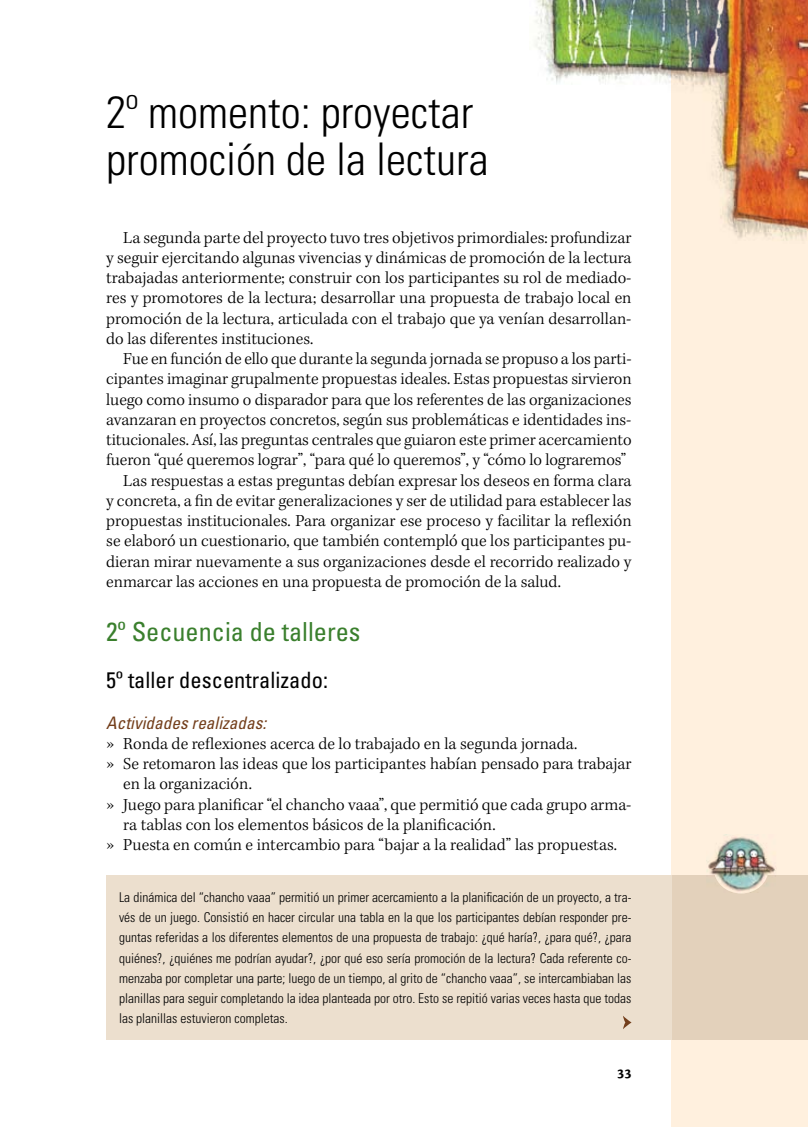
<style>
.page{position:relative;width:808px;height:1127px;background:#fff}
.page>*{position:absolute;margin:0;border:0;box-sizing:border-box;transform-origin:0 0}
.t1{font:300 condensed 45px/47.2px "Univers LT Std";color:#000}
.t2{font:condensed 26.25px "Univers LT Std";color:#3a7f2d}
.t3{font:condensed 22.5px "Univers LT Std";color:#000}
.t4{font:300 17.25px/20.2px "Kepler Std";color:#000;text-align:justify}
.t5{font:italic condensed 17.25px "Univers LT Std";color:#733e1b}
.t6{font:700 14.25px "Cronos Pro";color:#000}
.t7{font:300 condensed 13.5px/20.2px "Univers LT Std";color:#000;text-align:justify}
.s1{font-family:"Stone Informal Std";font-weight:500}
</style>
<div class="page">
<div style="left:672px;top:0;width:136px;height:1127px;background:#fff0de"></div>
<img style="left:534px;top:0;width:274px;height:243px">
<div style="left:672px;top:875px;width:136px;height:165px;background:#e3d1bb"></div>
<div style="left:106px;top:875px;width:566px;height:165px;background:#ecdfce"></div>
<svg style="left:623px;top:1016px;width:8px;height:13px"></svg>
<img style="left:707px;top:834px;width:69px;height:58px">
<h1 class="t1" style="left:106px;top:88px;width:384px">2º momento: proyectar promoción de la lectura</h1>
<p class="t4" style="left:106px;top:228px;width:527px;text-indent:17px">La segunda parte del proyecto tuvo tres objetivos primordiales: profundizar y seguir ejercitando algunas vivencias y dinámicas de promoción de la lectura trabajadas anteriormente; construir con los participantes su rol de mediado&shy;res y promotores de la lectura; desarrollar una propuesta de trabajo local en promoción de la lectura, articulada con el trabajo que ya venían desarrollan&shy;do las diferentes instituciones.</p>
<p class="t4" style="left:123px;top:349px;width:510px">Fue en función de ello que durante la segunda jornada se propuso a los parti-</p>
<p class="t4" style="left:106px;top:370px;width:527px">cipantes imaginar grupalmente propuestas ideales. Estas propuestas sirvieron</p>
<p class="t4" style="left:106px;top:390px;width:527px">luego como insumo o disparador para que los referentes de las organizaciones</p>
<p class="t4" style="left:106px;top:410px;width:527px">avanzaran en proyectos concretos, según sus problemáticas e identidades ins-</p>
<p class="t4" style="left:106px;top:430px;width:527px">titucionales. Así, las preguntas centrales que guiaron este primer acercamiento</p>
<p class="t4" style="left:106px;top:451px;width:521px">fueron “qué queremos lograr”, “para qué lo queremos”, y “cómo lo lograremos”</p>
<p class="t4" style="left:123px;top:471px;width:510px">Las respuestas a estas preguntas debían expresar los deseos en forma clara</p>
<p class="t4" style="left:106px;top:491px;width:527px">y concreta, a fin de evitar generalizaciones y ser de utilidad para establecer las</p>
<p class="t4" style="left:106px;top:511px;width:527px">propuestas institucionales. Para organizar ese proceso y facilitar la reflexión</p>
<p class="t4" style="left:106px;top:532px;width:527px">se elaboró un cuestionario, que también contempló que los participantes pu-</p>
<p class="t4" style="left:106px;top:552px;width:527px">dieran mirar nuevamente a sus organizaciones desde el recorrido realizado y</p>
<p class="t4" style="left:106px;top:572px;width:456px">enmarcar las acciones en una propuesta de promoción de la salud.</p>
<h2 class="t2" style="left:106px;top:615px;width:256px">2º Secuencia de talleres</h2>
<h3 class="t3" style="left:106px;top:666px;width:223px">5º taller descentralizado:</h3>
<p class="t5" style="left:106px;top:711px;width:161px">Actividades realizadas:</p>
<p class="t4" style="left:106px;top:734px;width:473px"><span class="s1">»</span> Ronda de reflexiones acerca de lo trabajado en la segunda jornada.</p>
<p class="t4" style="left:106px;top:754px;width:527px"><span class="s1">»</span> Se retomaron las ideas que los participantes habían pensado para trabajar</p>
<p class="t4" style="left:123px;top:775px;width:130px">en la organización.</p>
<p class="t4" style="left:106px;top:795px;width:527px"><span class="s1">»</span> Juego para planificar “el chancho vaaa”, que permitió que cada grupo arma-</p>
<p class="t4" style="left:123px;top:815px;width:374px">ra tablas con los elementos básicos de la planificación.</p>
<p class="t4" style="left:106px;top:835px;width:512px"><span class="s1">»</span> Puesta en común e intercambio para “bajar a la realidad” las propuestas.</p>
<p class="t7" style="left:119px;top:887px;width:514px">La dinámica del “chancho vaaa” permitió un primer acercamiento a la planificación de un proyecto, a tra&shy;vés de un juego. Consistió en hacer circular una tabla en la que los participantes debían responder pre&shy;guntas referidas a los diferentes elementos de una propuesta de trabajo: ¿qué haría?, ¿para qué?, ¿para quiénes?, ¿quiénes me podrían ayudar?, ¿por qué eso sería promoción de la lectura? Cada referente co&shy;menzaba por completar una parte; luego de un tiempo, al grito de “chancho vaaa”, se intercambiaban las planillas para seguir completando la idea planteada por otro. Esto se repitió varias veces hasta que todas las planillas estuvieron completas.</p>
<p class="t6" style="left:617px;top:1065px;width:16px">33</p>
</div>
